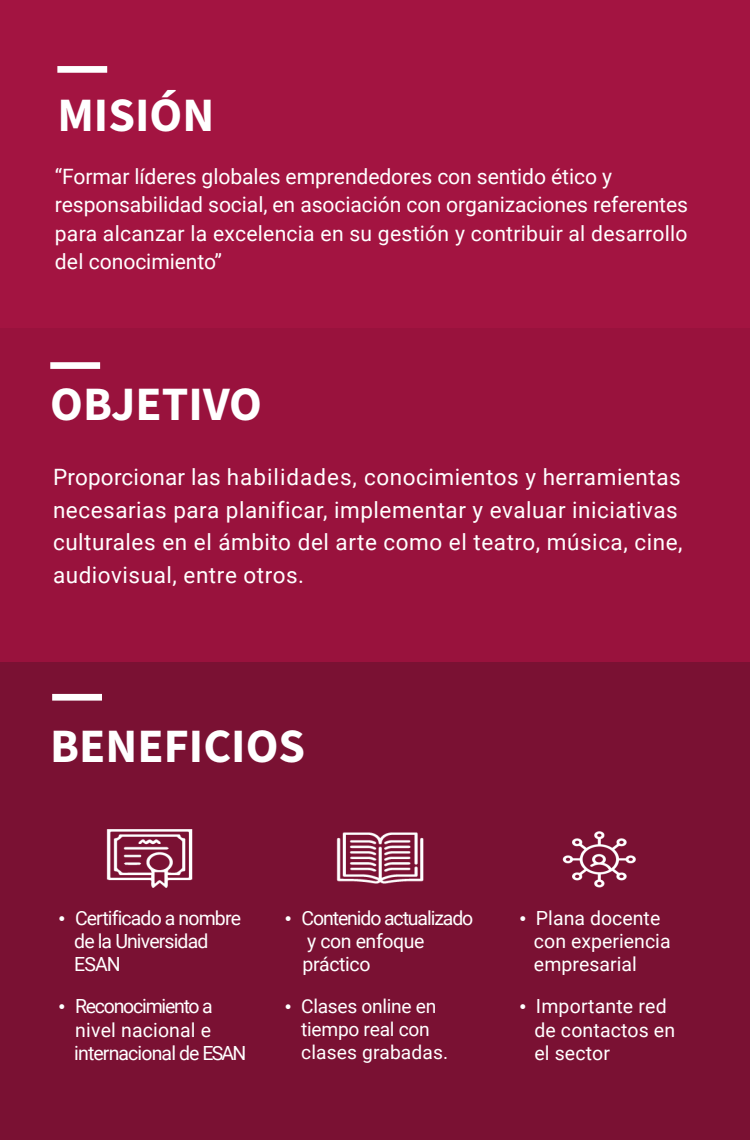
<style>
.page{position:relative;width:750px;height:1140px;background:#a31441}
.page>*{position:absolute;margin:0;border:0;box-sizing:border-box;transform-origin:0 0}
.t1{font:700 48px "Source Sans 3";color:#fff}
.t2{font:700 47.96px "Source Sans 3";color:#fff}
.t3{font:22.48px/32.6px "Roboto";letter-spacing:.025em;color:#fff}
.t4{font:21.16px/28.6px "Roboto";letter-spacing:-.005em;color:#fff}
.t5{font:19.52px/23.4px "Roboto";letter-spacing:-.045em;color:#fff}
.t6{font:19.52px/23.4px "Roboto";letter-spacing:-.055em;color:#fff}
.t7{font:19.52px/23.4px "Roboto";color:#fff}
.t8{font:19.52px/23.4px "Roboto";letter-spacing:.01em;color:#fff}
.t9{font:19.2px/23px "Roboto";letter-spacing:-.015em;color:#fff}
.s1{font-family:"Times New Roman"}
</style>
<div class="page">
<div style="left:0;top:328px;width:750px;height:334px;background:#99123d"></div>
<div style="left:0;top:662px;width:750px;height:478px;background:#7a1133"></div>
<div style="left:57px;top:66px;width:50px;height:7px;background:#fff"></div>
<div style="left:52px;top:694px;width:50px;height:7px;background:#fff"></div>
<div style="left:50px;top:362px;width:50px;height:7px;background:#fff"></div>
<img style="left:106px;top:829px;width:87px;height:59px">
<img style="left:336px;top:832px;width:88px;height:52px">
<img style="left:562px;top:831px;width:74px;height:57px">
<h1 class="t1" style="left:57px;top:84px;width:158px">MISIÓN</h1>
<p class="t4" style="left:55px;top:161px;width:635px">“Formar líderes globales emprendedores con sentido ético y responsabilidad social, en asociación con organizaciones referentes para alcanzar la excelencia en su gestión y contribuir al desarrollo del conocimiento”</p>
<h2 class="t2" style="left:50px;top:373px;width:213px">OBJETIVO</h2>
<p class="t3" style="left:53px;top:460px;width:631px">Proporcionar las habilidades, conocimientos y herramientas necesarias para planificar, implementar y evaluar iniciativas culturales en el ámbito del arte como el teatro, música, cine, audiovisual, entre otros.</p>
<h2 class="t2" style="left:50px;top:714px;width:256px">BENEFICIOS</h2>
<p class="t5" style="left:74px;top:905px;width:168px;text-indent:-16px"><span class="s1">•</span> Certificado a nombre de la Universidad<br>ESAN</p>
<p class="t5" style="left:74px;top:994px;width:174px;text-indent:-16px"><span class="s1">•</span> Reconocimiento a nivel nacional e internacional de ESAN</p>
<p class="t6" style="left:303px;top:905px;width:172px;text-indent:-18px"><span class="s1">•</span> Contenido actualizado y con enfoque práctico</p>
<p class="t9" style="left:301px;top:994px;width:148px;text-indent:-16px"><span class="s1">•</span> Clases online en tiempo real con clases grabadas.</p>
<p class="t7" style="left:534px;top:905px;width:138px;text-indent:-15px"><span class="s1">•</span> Plana docente con experiencia empresarial</p>
<p class="t8" style="left:534px;top:994px;width:142px;text-indent:-15px"><span class="s1">•</span> Importante red de contactos en el sector</p>
</div>
